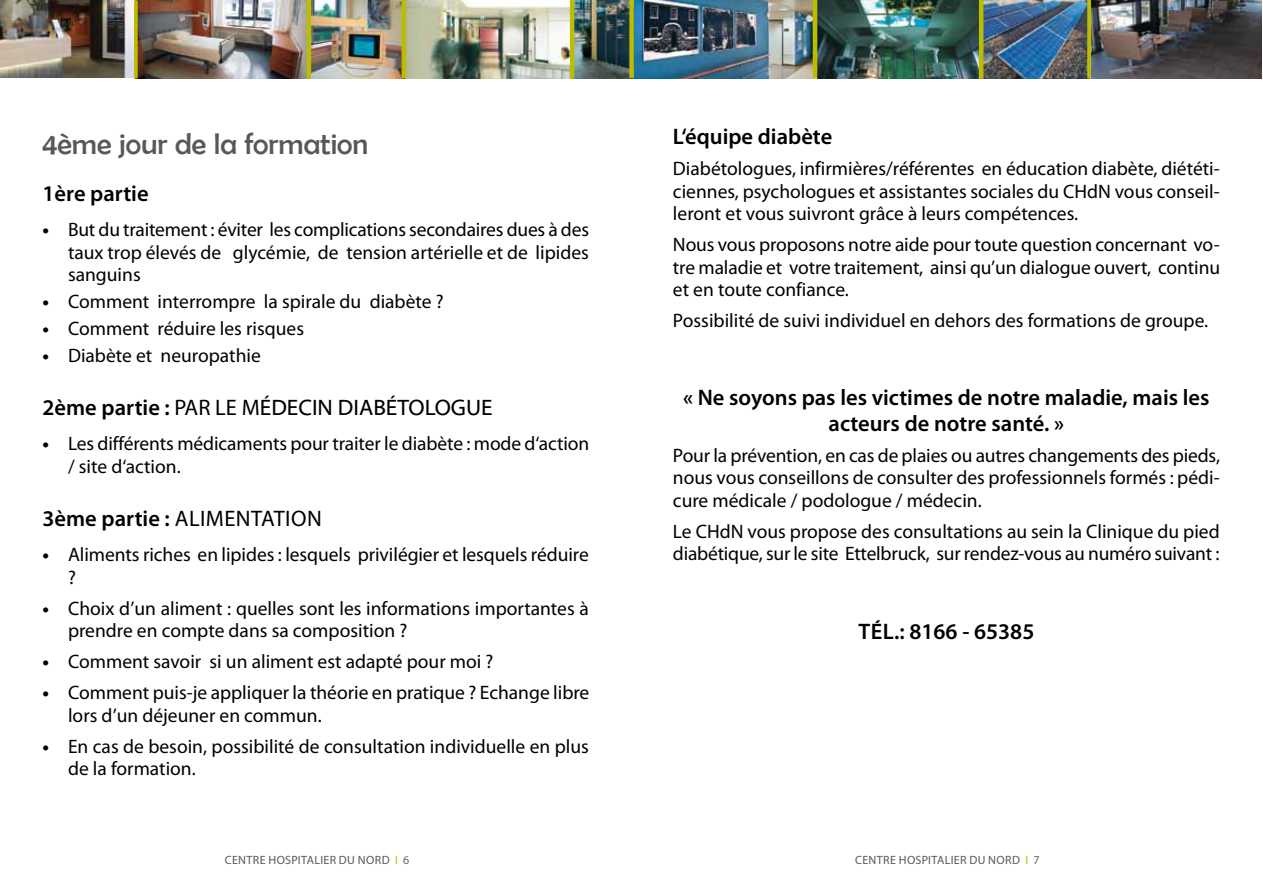
<style>
.page{position:relative;width:1263px;height:893px;background:#fff}
.page>*{position:absolute;margin:0;border:0;box-sizing:border-box;transform-origin:0 0}
.t1{font:30px "Berlin Sans FB";color:#58585a}
.t2{font:600 22.5px/25.5px "Myriad Pro";color:#000;text-align:center}
.t3{font:22.5px "Myriad Web Pro";color:#000}
.t4{font:22.5px "Myriad Pro";color:#000}
.t5{font:19.5px/22.5px "Myriad Pro";color:#000}
.t6{font:12px "Myriad Pro";letter-spacing:.035em;color:#58585a}
.s1{font-weight:700}
.s2{font-family:"Myriad Pro";font-weight:600}
.s3{font-family:"Myriad Pro"}
.s4{font-weight:400}
.s5{color:#bcbd00}
.s6{color:#646567}
</style>
<div class="page">
<img style="left:634px;top:0;width:179px;height:78px">
<img style="left:983px;top:0;width:104px;height:78px">
<div style="left:1087px;top:0;width:5px;height:78px;background:#bcbd00"></div>
<img style="left:817px;top:0;width:162px;height:78px">
<hr style="left:979px;top:0;width:4px;height:78px;background:#bcbd00">
<img style="left:138px;top:0;width:169px;height:78px">
<img style="left:406px;top:0;width:164px;height:78px">
<img style="left:311px;top:0;width:91px;height:78px">
<hr style="left:307px;top:0;width:4px;height:78px;background:#bcbd00">
<hr style="left:402px;top:0;width:4px;height:78px;background:#bcbd00">
<img style="left:574px;top:0;width:55px;height:78px">
<hr style="left:570px;top:0;width:4px;height:78px;background:#bcbd00">
<div style="left:629px;top:0;width:5px;height:78px;background:#bcbd00"></div>
<hr style="left:813px;top:0;width:4px;height:78px;background:#bcbd00">
<div style="left:133px;top:0;width:5px;height:78px;background:#bcbd00"></div>
<img style="left:1091px;top:0;width:171px;height:78px">
<img style="left:0;top:0;width:133px;height:78px">
<h1 class="t1" style="left:43px;top:128px;width:327px">4ème jour de la formation</h1>
<p class="t2" style="left:43px;top:180px;width:108px">1ère partie</p>
<p class="t5" style="left:68px;top:218px;width:522px;text-align:justify;text-indent:-26px"><span class="s1">•</span> But du traitement : éviter les complications secondaires dues à des taux trop élevés de glycémie, de tension artérielle et de lipides sanguins</p>
<p class="t5" style="left:43px;top:290px;width:403px"><span class="s1">•</span> Comment interrompre la spirale du diabète ?</p>
<p class="t5" style="left:43px;top:317px;width:263px"><span class="s1">•</span> Comment réduire les risques</p>
<p class="t5" style="left:43px;top:343px;width:220px"><span class="s1">•</span> Diabète et neuropathie</p>
<p class="t3" style="left:43px;top:395px;width:452px"><span class="s2">2ème partie :</span> <span class="s3">PAR LE M</span>ÉDECIN DIABÉTOLOGUE</p>
<p class="t5" style="left:68px;top:432px;width:523px;text-indent:-26px"><span class="s1">•</span> Les différents médicaments pour traiter le diabète : mode d‘action / site d‘action.</p>
<p class="t2" style="left:43px;top:505px;width:178px">3ème partie : <span class="s4">alimentat</span></p>
<p class="t4" style="left:285px;top:504px;width:35px">ion</p>
<p class="t5" style="left:68px;top:543px;width:522px;text-indent:-26px"><span class="s1">•</span> Aliments riches en lipides : lesquels privilégier et lesquels réduire ?</p>
<p class="t5" style="left:68px;top:596px;width:522px;text-indent:-26px"><span class="s1">•</span> Choix d’un aliment : quelles sont les informations importantes à prendre en compte dans sa composition ?</p>
<p class="t5" style="left:43px;top:650px;width:452px"><span class="s1">•</span> Comment savoir si un aliment est adapté pour moi ?</p>
<p class="t5" style="left:68px;top:681px;width:523px;text-indent:-26px"><span class="s1">•</span> Comment puis-je appliquer la théorie en pratique ? Echange libre lors d’un déjeuner en commun.</p>
<p class="t5" style="left:68px;top:734px;width:522px;text-indent:-26px"><span class="s1">•</span> En cas de besoin, possibilité de consultation individuelle en plus de la formation.</p>
<p class="t2" style="left:673px;top:124px;width:161px">L‘équipe diabète</p>
<p class="t5" style="left:673px;top:157px;width:548px;text-align:justify">Diabétologues, infirmières/référentes en éducation diabète, diététi&shy;ciennes, psychologues et assistantes sociales du CHdN vous conseil&shy;leront et vous suivront grâce à leurs compétences.</p>
<p class="t5" style="left:673px;top:233px;width:549px;text-align:justify">Nous vous proposons notre aide pour toute question concernant vo&shy;tre maladie et votre traitement, ainsi qu’un dialogue ouvert, continu et en toute confiance.</p>
<p class="t5" style="left:673px;top:309px;width:537px">Possibilité de suivi individuel en dehors des formations de groupe.</p>
<p class="t2" style="left:683px;top:384px;width:528px">« Ne soyons pas les victimes de notre maladie, mais les acteurs de notre santé. »</p>
<p class="t5" style="left:673px;top:444px;width:548px;text-align:justify">Pour la prévention, en cas de plaies ou autres changements des pieds, nous vous conseillons de consulter des professionnels formés : pédi&shy;cure médicale / podologue / médecin.</p>
<p class="t5" style="left:673px;top:520px;width:548px">Le CHdN vous propose des consultations au sein la Clinique du pied diabétique, sur le site Ettelbruck, sur rendez-vous au numéro suivant :</p>
<p class="t2" style="left:858px;top:618px;width:177px">Tél.: 8166 - 65385</p>
<p class="t6" style="left:225px;top:853px;width:8px">cent</p>
<p class="t6" style="left:253px;top:853px;width:158px">re hospitalier du nord <span class="s5">I</span> <span class="s6">6</span></p>
<p class="t6" style="left:855px;top:853px;width:8px">cent</p>
<p class="t6" style="left:883px;top:853px;width:158px">re hospitalier du nord <span class="s5">I</span> <span class="s6">7</span></p>
</div>
